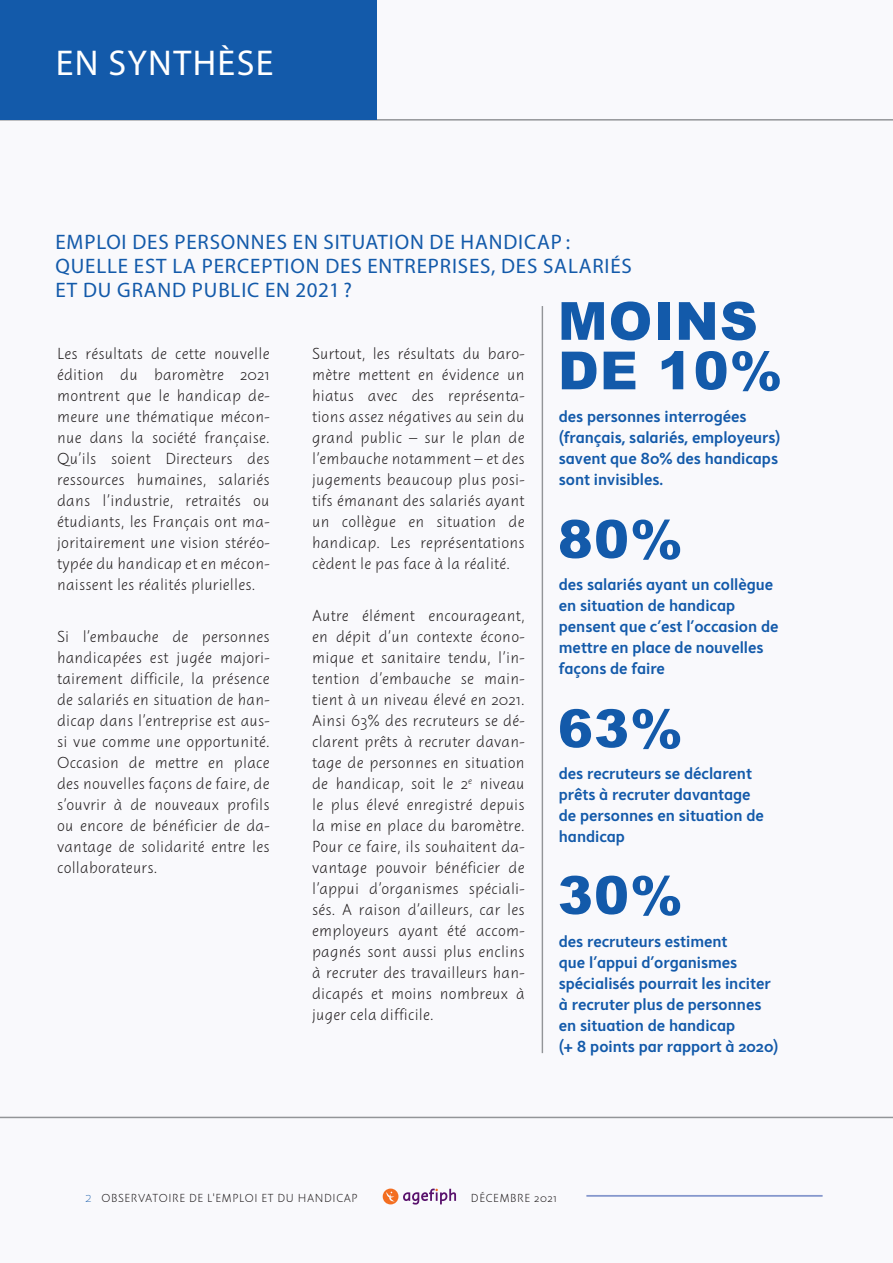
<style>
.page{position:relative;width:893px;height:1263px;background:#fff}
.page>*{position:absolute;margin:0;border:0;box-sizing:border-box;transform-origin:0 0}
.t1{font:900 52.65px/49.5px "Arial";letter-spacing:.02em;color:#135aaa}
.t2{font:36px "Myriad Pro";letter-spacing:.04em;color:#fff}
.t3{font:21px/24px "Myriad Pro";letter-spacing:.04em;color:#135aaa}
.t4{font:16.5px/21px "Instant W01 2 Quick";letter-spacing:.01em;color:#231f20;text-align:justify}
.t5{font:16.5px/21px "Instant W01 4 Slow";color:#135aaa}
.t6{font:12px "Instant W01 2 Quick";letter-spacing:.05em;color:#231f20}
.s1{font-family:"Instant W01 1 Vivid";font-size:15px;color:#135aaa}
</style>
<div class="page">
<div style="left:0;top:0;width:892px;height:1263px;background:#f9f9fc"></div>
<hr style="left:0;top:119px;width:893px;height:2px;background:#939598">
<div style="left:0;top:0;width:376px;height:119px;background:#135aaa"></div>
<hr style="left:542px;top:306px;width:1px;height:747px;background:#939598">
<hr style="left:0;top:1117px;width:893px;height:1px;background:#939598">
<hr style="left:586px;top:1195px;width:237px;height:2px;background:#8698cd">
<svg style="left:383px;top:1188px;width:73px;height:16px"></svg>
<hr style="left:892px;top:0;width:1px;height:1263px;background:#231f20">
<h2 class="t2" style="left:56px;top:41px;width:219px">EN SYNTHÈSE</h2>
<p class="t3" style="left:55px;top:229px;width:578px">EMPLOI DES PERSONNES EN SITUATION DE HANDICAP :<br>QUELLE EST LA PERCEPTION DES ENTREPRISES, DES SALARIÉS<br>ET DU GRAND PUBLIC EN 2021 ?</p>
<p class="t4" style="left:57px;top:343px;width:214px">Les résultats de cette nouvelle édition du baromètre 2021 montrent que le handicap de&shy;meure une thématique mécon&shy;nue dans la société française.<br>Qu’ils soient Directeurs des ressources humaines, salariés dans l’industrie, retraités ou étudiants, les Français ont ma&shy;joritairement une vision stéréo&shy;typée du handicap et en mécon&shy;naissent les réalités plurielles.</p>
<p class="t4" style="left:57px;top:626px;width:214px">Si l’embauche de personnes handicapées est jugée majori&shy;tairement difficile, la présence de salariés en situation de han&shy;dicap dans l’entreprise est aus&shy;si vue comme une opportunité.<br>Occasion de mettre en place des nouvelles façons de faire, de s’ouvrir à de nouveaux profils ou encore de bénéficier de da&shy;vantage de solidarité entre les collaborateurs.</p>
<p class="t4" style="left:312px;top:343px;width:214px">Surtout, les résultats du baro&shy;mètre mettent en évidence un hiatus avec des représenta&shy;tions assez négatives au sein du grand public – sur le plan de l’embauche notamment – et des jugements beaucoup plus posi&shy;tifs émanant des salariés ayant un collègue en situation de handicap. Les représentations cèdent le pas face à la réalité.</p>
<p class="t4" style="left:312px;top:605px;width:214px">Autre élément encourageant, en dépit d’un contexte écono&shy;mique et sanitaire tendu, l’in&shy;tention d’embauche se main&shy;tient à un niveau élevé en 2021.<br>Ainsi 63% des recruteurs se dé&shy;clarent prêts à recruter davan&shy;tage de personnes en situation de handicap, soit le 2<sup>e</sup> niveau le plus élevé enregistré depuis la mise en place du baromètre.<br>Pour ce faire, ils souhaitent da&shy;vantage pouvoir bénéficier de l’appui d’organismes spéciali&shy;sés. A raison d’ailleurs, car les employeurs ayant été accom&shy;pagnés sont aussi plus enclins à recruter des travailleurs han&shy;dicapés et moins nombreux à juger cela difficile.</p>
<h1 class="t1" style="left:558px;top:295px;width:226px">MOINS<br>DE 10%</h1>
<p class="t5" style="left:559px;top:406px;width:223px">des personnes interrogées (français, salariés, employeurs) savent que 80% des handicaps sont invisibles.</p>
<h1 class="t1" style="left:558px;top:513px;width:126px">80%</h1>
<p class="t5" style="left:559px;top:574px;width:221px">des salariés ayant un collègue en situation de handicap pensent que c’est l’occasion de mettre en place de nouvelles façons de faire</p>
<h1 class="t1" style="left:558px;top:702px;width:126px">63%</h1>
<p class="t5" style="left:559px;top:763px;width:206px">des recruteurs se déclarent prêts à recruter davantage de personnes en situation de handicap</p>
<h1 class="t1" style="left:558px;top:869px;width:126px">30%</h1>
<p class="t5" style="left:559px;top:931px;width:221px">des recruteurs estiment<br>que l’appui d’organismes spécialisés pourrait les inciter à recruter plus de personnes en situation de handicap<br>(+ 8 points par rapport à 2020)</p>
<p class="t6" style="left:85px;top:1191px;width:274px"><span class="s1">2</span> OBSERVATOIRE DE L'EMPLOI ET DU HANDICAP</p>
<p class="t6" style="left:471px;top:1191px;width:88px">DÉCEMBRE 2021</p>
</div>
